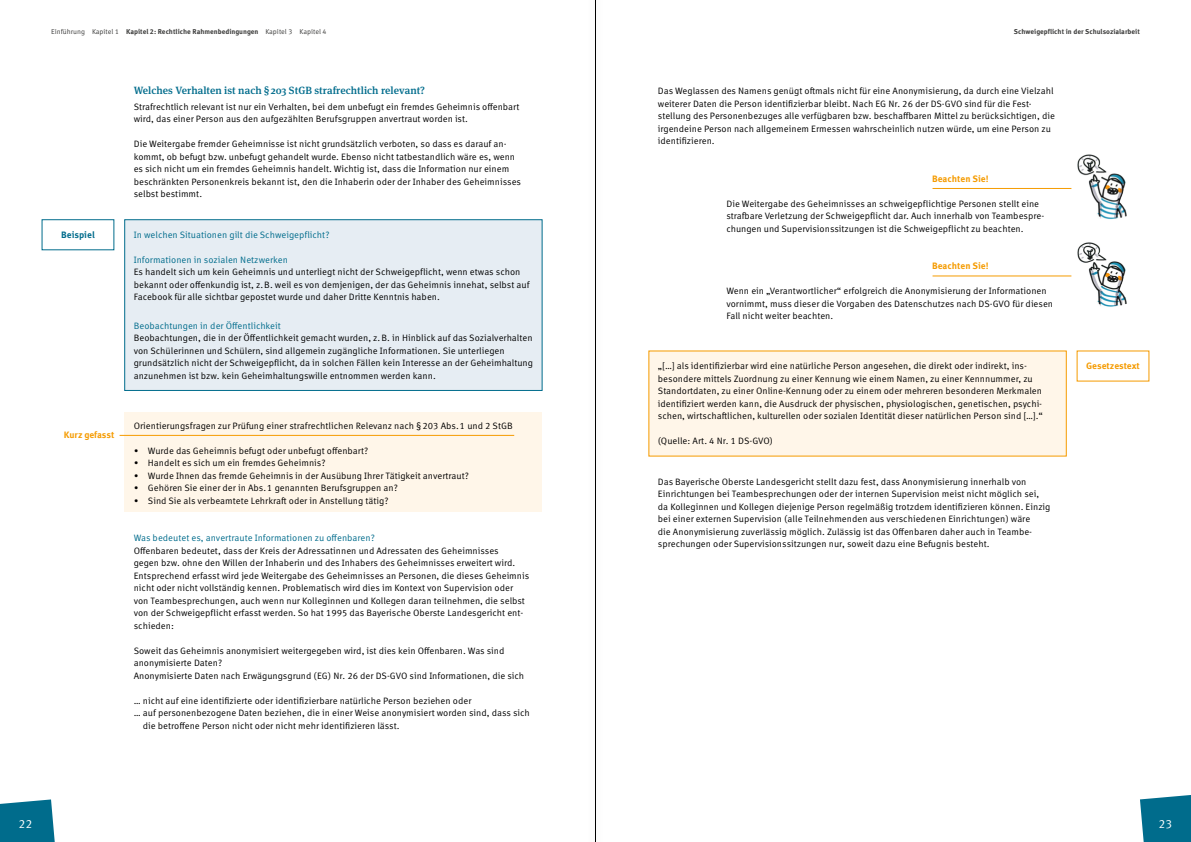
<style>
.page{position:relative;width:1191px;height:842px;background:#fff}
.page>*{position:absolute;margin:0;border:0;box-sizing:border-box;transform-origin:0 0}
.t1{font:12px "Meta Correspondence Pro";color:#fff}
.t2{font:500 10.5px "Meta Serif Pro";letter-spacing:.005em;color:#006c8c}
.t3{font:9.2px/12.5px "Meta Correspondence Pro";color:#000}
.t4{font:9.2px "Meta Correspondence Pro";color:#006c8c}
.t5{font:700 9.2px "Meta Correspondence Pro";letter-spacing:-.005em;color:#f59b00}
.t6{font:700 9.2px "Meta Correspondence Pro";color:#006c8c}
.t7{font:700 7px "Meta Correspondence Pro";color:#3a3a39}
.s1{font-weight:400}
</style>
<div class="page">
<svg style="left:0;top:799px;width:55px;height:43px;background:#187a97"></svg>
<svg style="left:1140px;top:795px;width:51px;height:47px;background:#147795"></svg>
<div style="left:124px;top:219px;width:419px;height:172px;background:#e6edf3"></div>
<div style="left:124px;top:412px;width:417px;height:100px;background:#fff6e9"></div>
<hr style="left:120px;top:435px;width:394px;height:1px;background:#f59b00">
<hr style="left:932px;top:275px;width:139px;height:1px;background:#f59b00">
<hr style="left:932px;top:188px;width:139px;height:1px;background:#f59b00">
<div style="left:648px;top:350px;width:419px;height:107px;background:#fff6e9"></div>
<img style="left:1077px;top:242px;width:50px;height:65px">
<img style="left:1077px;top:154px;width:50px;height:65px">
<svg style="left:1076px;top:350px;width:74px;height:32px"></svg>
<svg style="left:41px;top:219px;width:74px;height:32px"></svg>
<hr style="left:595px;top:0;width:1px;height:842px;background:#000">
<p class="t7" style="left:51px;top:26px;width:277px"><span class="s1">Einführung Kapitel 1</span> Kapitel 2: Rechtliche Rahmenbedingungen <span class="s1">Kapitel 3 Kapitel 4</span></p>
<p class="t6" style="left:61px;top:228px;width:35px">Beispiel</p>
<p class="t5" style="left:64px;top:427px;width:52px">Kurz gefasst</p>
<p class="t2" style="left:134px;top:82px;width:293px">Welches Verhalten ist nach § 203 StGB strafrechtlich relevant?</p>
<p class="t3" style="left:134px;top:100px;width:387px">Strafrechtlich relevant ist nur ein Verhalten, bei dem unbefugt ein fremdes Geheimnis offenbart wird, das einer Person aus den aufgezählten Berufsgruppen anvertraut worden ist.</p>
<p class="t3" style="left:134px;top:137px;width:389px">Die Weitergabe fremder Geheimnisse ist nicht grundsätzlich verboten, so dass es darauf an&shy;kommt, ob befugt bzw. unbefugt gehandelt wurde. Ebenso nicht tatbestandlich wäre es, wenn es sich nicht um ein fremdes Geheimnis handelt. Wichtig ist, dass die Information nur einem beschränkten Personenkreis bekannt ist, den die Inhaberin oder der Inhaber des Geheimnisses selbst bestimmt.</p>
<p class="t4" style="left:134px;top:228px;width:197px">In welchen Situationen gilt die Schweigepflicht?</p>
<p class="t4" style="left:134px;top:253px;width:156px">Informationen in sozialen Netzwerken</p>
<p class="t3" style="left:134px;top:265px;width:397px">Es handelt sich um kein Geheimnis und unterliegt nicht der Schweigepflicht, wenn etwas schon bekannt oder offenkundig ist, z.B. weil es von demjenigen, der das Geheimnis innehat, selbst auf<br>Facebook für alle sichtbar gepostet wurde und daher Dritte Kenntnis haben.</p>
<p class="t4" style="left:134px;top:318px;width:149px">Beobachtungen in der Öffentlichkeit</p>
<p class="t3" style="left:134px;top:331px;width:401px">Beobachtungen, die in der Öffentlichkeit gemacht wurden, z.B. in Hinblick auf das Sozialverhalten von Schülerinnen und Schülern, sind allgemein zugängliche Informationen. Sie unterliegen grundsätzlich nicht der Schweigepflicht, da in solchen Fällen kein Interesse an der Geheimhaltung anzunehmen ist bzw. kein Geheimhaltungswille entnommen werden kann.</p>
<p class="t3" style="left:134px;top:419px;width:380px">Orientierungsfragen zur Prüfung einer strafrechtlichen Relevanz nach §203 Abs.1 und 2 StGB</p>
<p class="t3" style="left:134px;top:444px;width:236px">• Wurde das Geheimnis befugt oder unbefugt offenbart?</p>
<p class="t3" style="left:134px;top:456px;width:193px">• Handelt es sich um ein fremdes Geheimnis?</p>
<p class="t3" style="left:134px;top:469px;width:337px">• Wurde Ihnen das fremde Geheimnis in der Ausübung Ihrer Tätigkeit anvertraut?</p>
<p class="t3" style="left:134px;top:481px;width:266px">• Gehören Sie einer der in Abs.1 genannten Berufsgruppen an?</p>
<p class="t3" style="left:134px;top:494px;width:256px">• Sind Sie als verbeamtete Lehrkraft oder in Anstellung tätig?</p>
<p class="t4" style="left:134px;top:531px;width:242px">Was bedeutet es, anvertraute Informationen zu offenbaren?</p>
<p class="t3" style="left:134px;top:544px;width:397px">Offenbaren bedeutet, dass der Kreis der Adressatinnen und Adressaten des Geheimnisses<br>gegen bzw. ohne den Willen der Inhaberin und des Inhabers des Geheimnisses erweitert wird.<br>Entsprechend erfasst wird jede Weitergabe des Geheimnisses an Personen, die dieses Geheimnis nicht oder nicht vollständig kennen. Problematisch wird dies im Kontext von Supervision oder von Teambesprechungen, auch wenn nur Kolleginnen und Kollegen daran teilnehmen, die selbst von der Schweigepflicht erfasst werden. So hat 1995 das Bayerische Oberste Landesgericht ent&shy;schieden:</p>
<p class="t3" style="left:134px;top:643px;width:392px">Soweit das Geheimnis anonymisiert weitergegeben wird, ist dies kein Offenbaren. Was sind anonymisierte Daten?<br>Anonymisierte Daten nach Erwägungsgrund (EG) Nr. 26 der DS-GVO sind Informationen, die sich</p>
<p class="t3" style="left:134px;top:693px;width:339px">… nicht auf eine identifizierte oder identifizierbare natürliche Person beziehen oder</p>
<p class="t3" style="left:134px;top:706px;width:397px">… auf personenbezogene Daten beziehen, die in einer Weise anonymisiert worden sind, dass sich</p>
<p class="t3" style="left:143px;top:718px;width:258px">die betroffene Person nicht oder nicht mehr identifizieren lässt.</p>
<p class="t7" style="left:1014px;top:26px;width:127px">Schweigepflicht in der Schulsozialarbeit</p>
<p class="t3" style="left:658px;top:84px;width:398px">Das Weglassen des Namens genügt oftmals nicht für eine Anonymisierung, da durch eine Vielzahl weiterer Daten die Person identifizierbar bleibt. Nach EG Nr. 26 der DS-GVO sind für die Fest&shy;stellung des Personenbezuges alle verfügbaren bzw. beschaffbaren Mittel zu berücksichtigen, die irgendeine Person nach allgemeinem Ermessen wahrscheinlich nutzen würde, um eine Person zu identifizieren.</p>
<p class="t5" style="left:932px;top:171px;width:58px">Beachten Sie!</p>
<p class="t3" style="left:726px;top:197px;width:319px">Die Weitergabe des Geheimnisses an schweigepflichtige Personen stellt eine strafbare Verletzung der Schweigepflicht dar. Auch innerhalb von Teambespre&shy;chungen und Supervisionssitzungen ist die Schweigepflicht zu beachten.</p>
<p class="t5" style="left:932px;top:259px;width:58px">Beachten Sie!</p>
<p class="t3" style="left:726px;top:284px;width:328px">Wenn ein „Verantwortlicher“ erfolgreich die Anonymisierung der Informationen vornimmt, muss dieser die Vorgaben des Datenschutzes nach DS-GVO für diesen<br>Fall nicht weiter beachten.</p>
<p class="t3" style="left:658px;top:359px;width:386px">„[…] als identifizierbar wird eine natürliche Person angesehen, die direkt oder indirekt, ins&shy;besondere mittels Zuordnung zu einer Kennung wie einem Namen, zu einer Kennnummer, zu Standortdaten, zu einer Online-Kennung oder zu einem oder mehreren besonderen Merkmalen identifiziert werden kann, die Ausdruck der physischen, physiologischen, genetischen, psychi&shy;schen, wirtschaftlichen, kulturellen oder sozialen Identität dieser natürlichen Person sind […].“</p>
<p class="t3" style="left:658px;top:434px;width:117px">(Quelle: Art. 4 Nr. 1 DS-GVO)</p>
<p class="t3" style="left:658px;top:475px;width:394px">Das Bayerische Oberste Landesgericht stellt dazu fest, dass Anonymisierung innerhalb von Einrichtungen bei Teambesprechungen oder der internen Supervision meist nicht möglich sei, da Kolleginnen und Kollegen diejenige Person regelmäßig trotzdem identifizieren können. Einzig bei einer externen Supervision (alle Teilnehmenden aus verschiedenen Einrichtungen) wäre<br>die Anonymisierung zuverlässig möglich. Zulässig ist das Offenbaren daher auch in Teambe&shy;sprechungen oder Supervisionssitzungen nur, soweit dazu eine Befugnis besteht.</p>
<p class="t5" style="left:1086px;top:359px;width:55px">Gesetzestext</p>
<h1 class="t1" style="left:19px;top:815px;width:15px">22</h1>
<h1 class="t1" style="left:1158px;top:815px;width:15px">23</h1>
</div>
